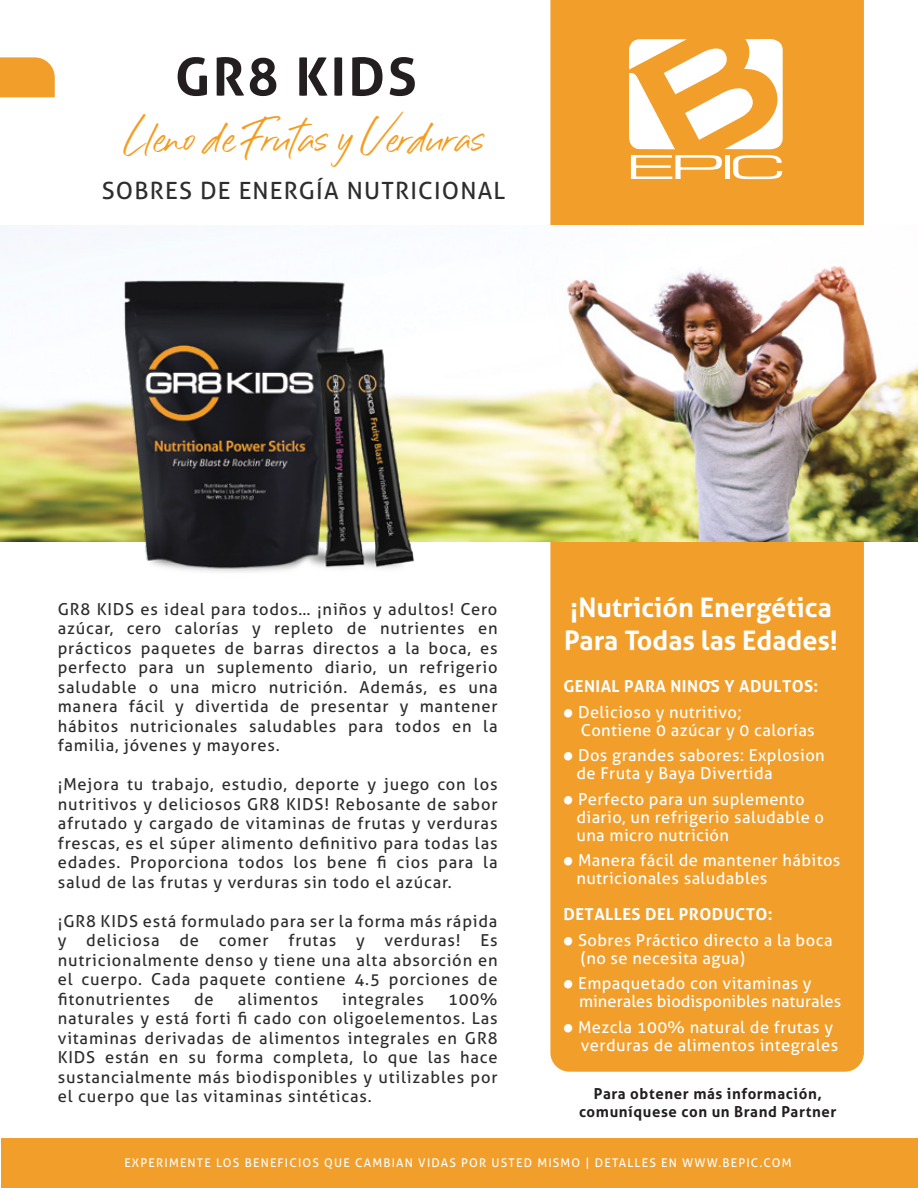
<style>
.page{position:relative;width:918px;height:1188px;background:#fff}
.page>*{position:absolute;margin:0;border:0;box-sizing:border-box;transform-origin:0 0}
.t1{font:700 52.5px "Aller";letter-spacing:.05em;color:#231f20}
.t2{font:38.4px "Sillii Willinn";color:#f59c1e}
.t3{font:700 27px/33px "Aller";color:#fff}
.t4{font:23.7px "Aller";letter-spacing:.05em;color:#2d2d2d}
.t5{font:700 18px "Aller";color:#fff}
.t6{font:16.5px/19.5px "Aller";letter-spacing:.05em;color:#2d2d2d;text-align:justify}
.t7{font:16.5px/18px "Aller";letter-spacing:.025em;color:#fff}
.t8{font:16.5px/18px "Aller";color:#fff}
.t9{font:700 16.5px "Aller";letter-spacing:.025em;color:#fff}
.t10{font:700 15px/18px "Aller";letter-spacing:.04em;color:#231f20;text-align:center}
.t11{font:12px "Aller";letter-spacing:.1em;color:#fff}
.s1{font-family:"Berlin Sans FB Demi";font-weight:700}
</style>
<div class="page">
<div style="left:550px;top:0;width:314px;height:1072px;background:#f19e2b"></div>
<div style="left:2px;top:1138px;width:916px;height:50px;background:#f19e2b"></div>
<svg style="left:0;top:57px;width:55px;height:40px;background:#f1a336"></svg>
<img style="left:0;top:226px;width:918px;height:316px">
<img style="left:20px;top:265px;width:498px;height:307px">
<svg style="left:629px;top:39px;width:154px;height:140px"></svg>
<h1 class="t1" style="left:175px;top:44px;width:243px">GR8 KIDS</h1>
<h2 class="t2" style="left:125px;top:114px;width:362px">Lleno de Frutas y Verduras</h2>
<h3 class="t4" style="left:102px;top:176px;width:405px">SOBRES DE ENERGÍA NUTRICIONAL</h3>
<p class="t6" style="left:58px;top:599px;width:441px">GR8 KIDS es ideal para todos… ¡niños y adultos! Cero azúcar, cero calorías y repleto de nutrientes en prácticos paquetes de barras directos a la boca, es perfecto para un suplemento diario, un refrigerio saludable o una micro nutrición. Además, es una manera fácil y divertida de presentar y mantener hábitos nutricionales saludables para todos en la familia, jóvenes y mayores.</p>
<p class="t6" style="left:58px;top:775px;width:441px">¡Mejora tu trabajo, estudio, deporte y juego con los nutritivos y deliciosos GR8 KIDS! Rebosante de sabor afrutado y cargado de vitaminas de frutas y verduras frescas, es el súper alimento definitivo para todas las edades. Proporciona todos los bene fi cios para la salud de las frutas y verduras sin todo el azúcar.</p>
<p class="t6" style="left:58px;top:911px;width:441px">¡GR8 KIDS está formulado para ser la forma más rápida y deliciosa de comer frutas y verduras! Es nutricionalmente denso y tiene una alta absorción en el cuerpo. Cada paquete contiene 4.5 porciones de fitonutrientes</p>
<p class="t6" style="left:194px;top:989px;width:21px">de</p>
<p class="t6" style="left:238px;top:989px;width:82px">alimentos</p>
<p class="t6" style="left:342px;top:989px;width:83px">integrales</p>
<p class="t6" style="left:58px;top:989px;width:441px;text-indent:390px">100% naturales y está forti fi cado con oligoelementos. Las vitaminas derivadas de alimentos integrales en GR8<br>KIDS están en su forma completa, lo que las hace sustancialmente más biodisponibles y utilizables por el cuerpo que las vitaminas sintéticas.</p>
<h3 class="t3" style="left:564px;top:591px;width:275px">¡Nutrición Energética<br>Para Todas las Edades!</h3>
<p class="t9" style="left:563px;top:676px;width:256px">GENIAL PARA NINOS Y ADULTOS:</p>
<p class="t7" style="left:581px;top:703px;width:236px;text-indent:-17px"><span class="s1">•</span> Delicioso y nutritivo;<br>Contiene 0 azúcar y 0 calorías</p>
<p class="t7" style="left:576px;top:746px;width:250px;text-indent:-13px"><span class="s1">•</span> Dos grandes sabores: Explosion de Fruta y Baya Divertida</p>
<p class="t7" style="left:576px;top:790px;width:249px;text-indent:-13px"><span class="s1">•</span> Perfecto para un suplemento diario, un refrigerio saludable o una micro nutrición</p>
<p class="t7" style="left:576px;top:851px;width:266px;text-indent:-13px"><span class="s1">•</span> Manera fácil de mantener hábitos nutricionales saludables</p>
<p class="t9" style="left:563px;top:904px;width:211px">DETALLES DEL PRODUCTO:</p>
<p class="t7" style="left:581px;top:931px;width:253px;text-indent:-17px"><span class="s1">•</span> Sobres Práctico directo a la boca (no se necesita agua)</p>
<p class="t8" style="left:579px;top:974px;width:264px;text-indent:-16px"><span class="s1">•</span> Empaquetado con vitaminas y minerales biodisponibles naturales</p>
<p class="t7" style="left:581px;top:1018px;width:259px;text-indent:-17px"><span class="s1">•</span> Mezcla 100% natural de frutas y verduras de alimentos integrales</p>
<p class="t5" style="left:705px;top:676px;width:10px">˜</p>
<p class="t10" style="left:579px;top:1085px;width:259px">Para obtener más información, comuníquese con un Brand Partner</p>
<p class="t11" style="left:124px;top:1155px;width:669px">EXPERIMENTE LOS BENEFICIOS QUE CAMBIAN VIDAS POR USTED MISMO | DETALLES EN WWW.BEPIC.COM</p>
</div>
